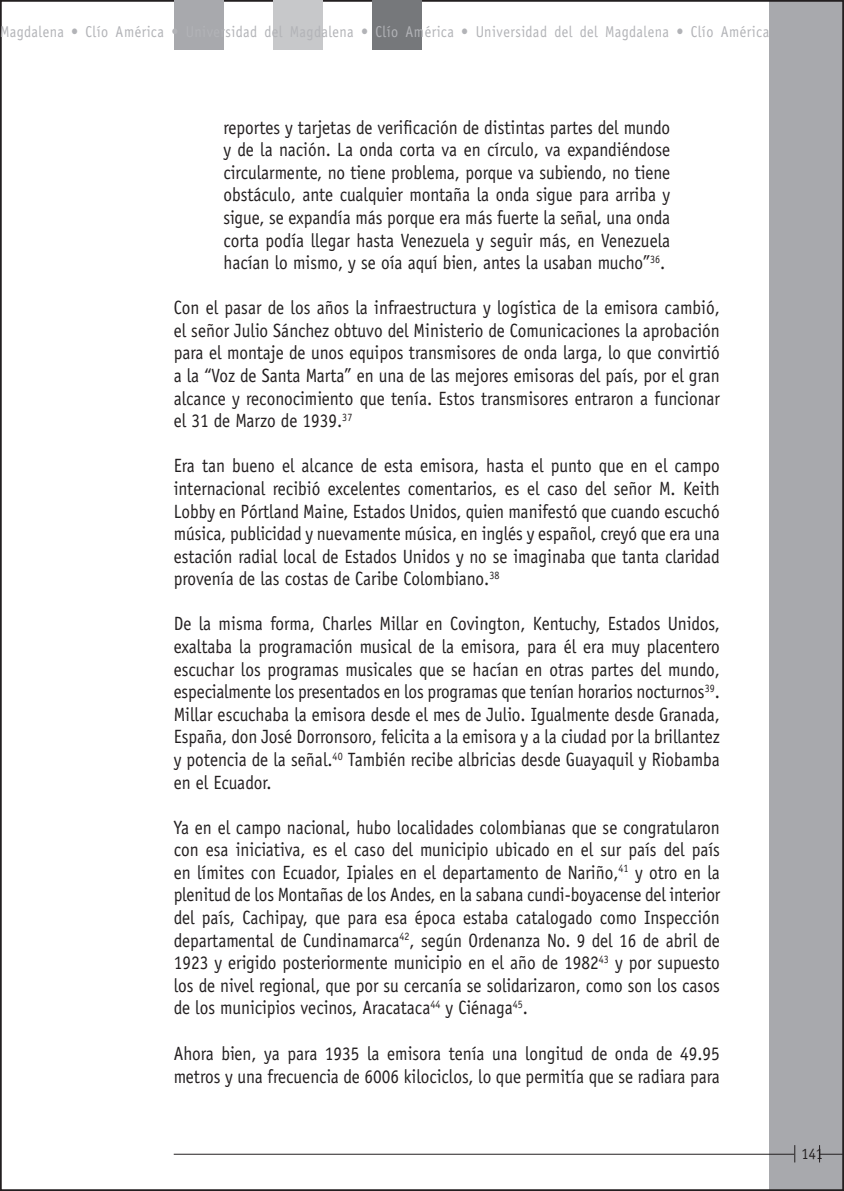
<style>
.page{position:relative;width:844px;height:1191px;background:#fff}
.page>*{position:absolute;margin:0;border:0;box-sizing:border-box;transform-origin:0 0}
.C__de_texto{font:19.25px/22.6px "Officina Sans";color:#231f20;text-align:justify;scale:.9 1}
.t1{font:15.75px "Officina Sans";letter-spacing:.035em;color:#b2b3b7;scale:.9 1}
.t2{font:15.75px "Officina Sans";color:#231f20;scale:.9 1}
</style>
<div class="page">
<div style="left:769px;top:0;width:74px;height:1191px;background:#a8a9ad"></div>
<hr style="left:174px;top:1153px;width:620px;height:1px;background:#231f20">
<div style="left:174px;top:0;width:49px;height:50px;background:#a8a9ad"></div>
<div style="left:372px;top:0;width:50px;height:50px;background:#76787b"></div>
<div style="left:273px;top:0;width:49px;height:50px;background:#c7c8ca"></div>
<svg style="left:794px;top:1145px;width:1px;height:17px"></svg>
<svg style="left:819px;top:1145px;width:24px;height:17px"></svg>
<p class="t1" style="left:0;top:22px;width:856px">Magdalena • Clío América • Universidad del Magdalena • Clío América • Universidad del del Magdalena • Clío América</p>
<p class="C__de_texto" style="left:223px;top:116px;width:498px">reportes y tarjetas de verificación de distintas partes del mundo y de la nación. La onda corta va en círculo, va expandiéndose circularmente, no tiene problema, porque va subiendo, no tiene obstáculo, ante cualquier montaña la onda sigue para arriba y sigue, se expandía más porque era más fuerte la señal, una onda corta podía llegar hasta Venezuela y seguir más, en Venezuela hacían lo mismo, y se oía aquí bien, antes la usaban mucho”<sup>36</sup>.</p>
<p class="C__de_texto" style="left:174px;top:296px;width:608px">Con el pasar de los años la infraestructura y logística de la emisora cambió, el señor Julio Sánchez obtuvo del Ministerio de Comunicaciones la aprobación para el montaje de unos equipos transmisores de onda larga, lo que convirtió a la “Voz de Santa Marta” en una de las mejores emisoras del país, por el gran alcance y reconocimiento que tenía. Estos transmisores entraron a funcionar el 31 de Marzo de 1939.<sup>37</sup></p>
<p class="C__de_texto" style="left:174px;top:454px;width:608px">Era tan bueno el alcance de esta emisora, hasta el punto que en el campo internacional recibió excelentes comentarios, es el caso del señor M. Keith Lobby en Pórtland Maine, Estados Unidos, quien manifestó que cuando escuchó música, publicidad y nuevamente música, en inglés y español, creyó que era una estación radial local de Estados Unidos y no se imaginaba que tanta claridad provenía de las costas de Caribe Colombiano.<sup>38</sup></p>
<p class="C__de_texto" style="left:174px;top:612px;width:608px">De la misma forma, Charles Millar en Covington, Kentuchy, Estados Unidos, exaltaba la programación musical de la emisora, para él era muy placentero escuchar los programas musicales que se hacían en otras partes del mundo, especialmente los presentados en los programas que tenían horarios nocturnos<sup>39</sup>.<br>Millar escuchaba la emisora desde el mes de Julio. Igualmente desde Granada, España, don José Dorronsoro, felicita a la emisora y a la ciudad por la brillantez y potencia de la señal.<sup>40</sup> También recibe albricias desde Guayaquil y Riobamba en el Ecuador.</p>
<p class="C__de_texto" style="left:174px;top:816px;width:608px">Ya en el campo nacional, hubo localidades colombianas que se congratularon con esa iniciativa, es el caso del municipio ubicado en el sur país del país en límites con Ecuador, Ipiales en el departamento de Nariño,<sup>41</sup> y otro en la plenitud de los Montañas de los Andes, en la sabana cundi-boyacense del interior del país, Cachipay, que para esa época estaba catalogado como Inspección departamental de Cundinamarca<sup>42</sup>, según Ordenanza No. 9 del 16 de abril de 1923 y erigido posteriormente municipio en el año de 1982<sup>43</sup> y por supuesto los de nivel regional, que por su cercanía se solidarizaron, como son los casos de los municipios vecinos, Aracataca<sup>44</sup> y Ciénaga<sup>45</sup>.</p>
<p class="C__de_texto" style="left:174px;top:1041px;width:608px;line-height:23.1px">Ahora bien, ya para 1935 la emisora tenía una longitud de onda de 49.95 metros y una frecuencia de 6006 kilociclos, lo que permitía que se radiara para</p>
<p class="t2" style="left:801px;top:1144px;width:25px">141</p>
</div>
